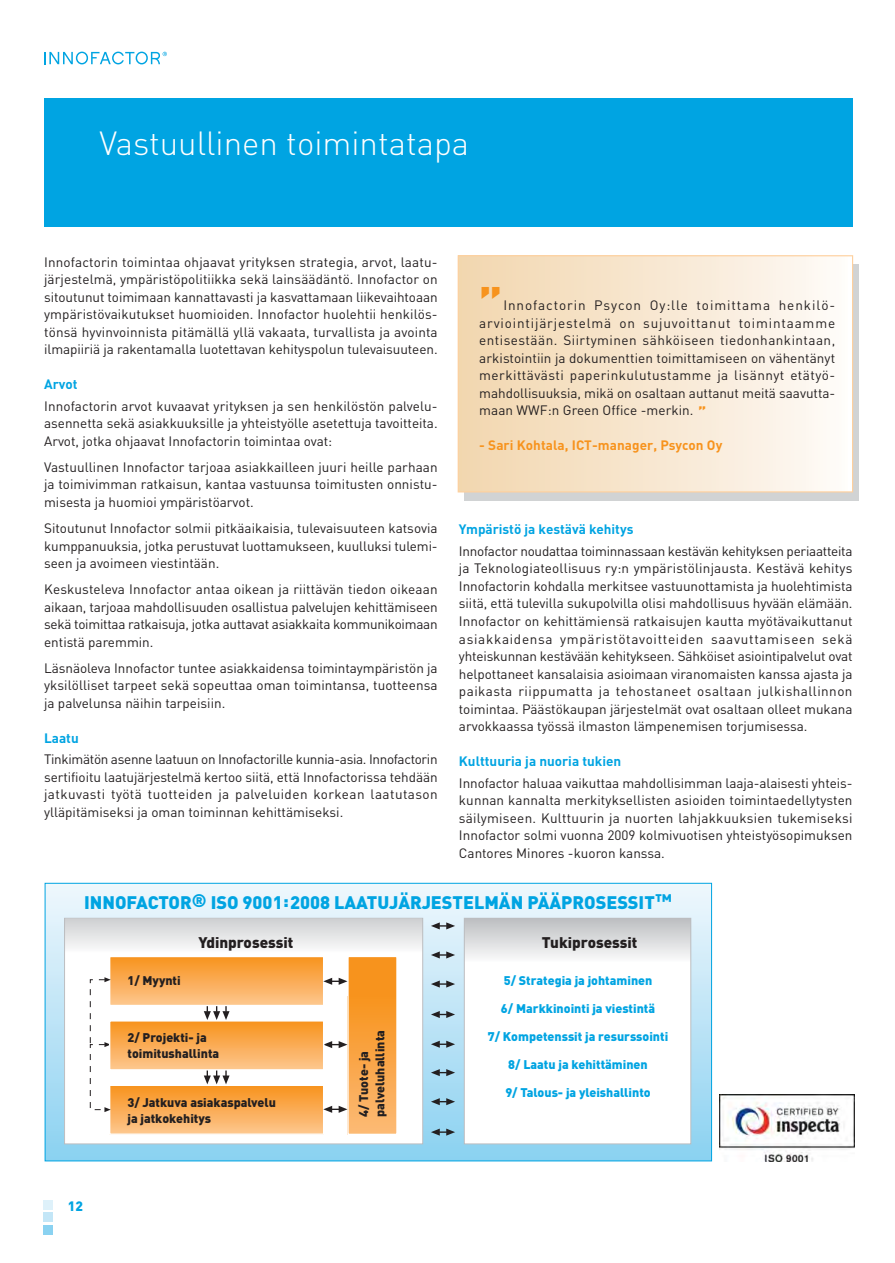
<style>
.page{position:relative;width:895px;height:1263px;background:#fff}
.page>*{position:absolute;margin:0;border:0;box-sizing:border-box;transform-origin:0 0}
.t1{font:900 45px "DIN";color:#f7931d}
.t2{font:300 33px "DIN";color:#fff}
.t3{font:900 18px "DIN";color:#00a4e2}
.t4{font:900 15.15px "DIN";color:#231f20}
.t5{font:900 15px "DIN";color:#f7931d}
.t6{font:13.5px/17.5px "DIN";color:#231f20;text-align:justify}
.t7{font:700 13.5px "DIN";color:#00a4e2}
.t8{font:700 13.5px "DIN";letter-spacing:.005em;color:#f7931d}
.t9{font:900 13.5px "DIN";color:#00a4e2}
.t10{font:900 12.45px "DIN";color:#00a4e2}
.t11{font:900 12.45px/16.2px "DIN";color:#231f20}
</style>
<div class="page">
<div style="left:44px;top:98px;width:808px;height:129px;background:#00a4e2"></div>
<svg style="left:44px;top:52px;width:123px;height:12px"></svg>
<div style="left:43px;top:1200px;width:10px;height:10px;background:#def1fa"></div>
<div style="left:43px;top:1212px;width:10px;height:10px;background:#c3e6f7"></div>
<div style="left:43px;top:1225px;width:10px;height:9px;background:#8ad2f1"></div>
<div style="left:464px;top:265px;width:394px;height:236px;background:#d1d3d4"></div>
<div style="left:458px;top:256px;width:5px;height:236px;background:#f2d7ae"></div>
<div style="left:463px;top:256px;width:384px;height:236px;background:linear-gradient(to right,#f2d6ae,#fefaf7)"></div>
<div style="left:847px;top:256px;width:5px;height:236px;background:#fff"></div>
<div style="left:457px;top:255px;width:396px;height:237px;border:1px solid #fed09e"></div>
<hr style="left:45px;top:1158px;width:666px;height:3px;background:#8ad2f1">
<svg style="left:47px;top:886px;width:662px;height:272px;background:#c6e7f7"></svg>
<hr style="left:45px;top:883px;width:666px;height:3px;background:#eff8fc">
<div style="left:45px;top:883px;width:666px;height:278px;border:1px solid #00a4e2"></div>
<div style="left:65px;top:918px;width:357px;height:226px;background:#fff"></div>
<div style="left:65px;top:918px;width:357px;height:34px;background:linear-gradient(to bottom,#cdcfd1,#f9f9f9)"></div>
<div style="left:64px;top:918px;width:359px;height:226px;border:1px solid #bbbdc0"></div>
<div style="left:464px;top:918px;width:226px;height:226px;background:#fff"></div>
<div style="left:464px;top:918px;width:226px;height:44px;background:linear-gradient(to bottom,#bcbec0,#f9fafa)"></div>
<div style="left:464px;top:918px;width:227px;height:226px;border:1px solid #bbbdc0"></div>
<svg style="left:431px;top:922px;width:24px;height:7px"></svg>
<svg style="left:431px;top:951px;width:24px;height:8px"></svg>
<svg style="left:431px;top:980px;width:24px;height:8px"></svg>
<svg style="left:431px;top:1011px;width:24px;height:7px"></svg>
<svg style="left:431px;top:1041px;width:24px;height:7px"></svg>
<svg style="left:431px;top:1069px;width:24px;height:7px"></svg>
<svg style="left:431px;top:1098px;width:24px;height:7px"></svg>
<svg style="left:431px;top:1129px;width:24px;height:7px"></svg>
<div style="left:110px;top:1085px;width:213px;height:38px;background:linear-gradient(to bottom,#f7931c,#fcb871)"></div>
<div style="left:110px;top:1123px;width:213px;height:11px;background:#fdc282"></div>
<div style="left:109px;top:1085px;width:215px;height:50px;border:1px solid #fff"></div>
<svg style="left:204px;top:1006px;width:25px;height:14px"></svg>
<div style="left:110px;top:957px;width:213px;height:38px;background:linear-gradient(to bottom,#f8941e,#fcb972)"></div>
<div style="left:110px;top:994px;width:213px;height:11px;background:#fdc182"></div>
<div style="left:109px;top:956px;width:215px;height:50px;border:1px solid #fff"></div>
<svg style="left:204px;top:1071px;width:25px;height:13px"></svg>
<svg style="left:90px;top:977px;width:21px;height:70px"></svg>
<svg style="left:104px;top:1107px;width:7px;height:5px"></svg>
<div style="left:348px;top:996px;width:49px;height:138px;background:linear-gradient(to bottom,#f8931d,#fcba76)"></div>
<div style="left:348px;top:956px;width:49px;height:41px;background:#f7931d"></div>
<div style="left:347px;top:956px;width:50px;height:179px;border:1px solid #fff"></div>
<svg style="left:323px;top:978px;width:24px;height:7px"></svg>
<svg style="left:324px;top:1041px;width:23px;height:7px"></svg>
<svg style="left:323px;top:1106px;width:24px;height:7px"></svg>
<svg style="left:111px;top:1022px;width:211px;height:26px;background:#f9a13c"></svg>
<div style="left:110px;top:1048px;width:213px;height:11px;background:#fbb569"></div>
<div style="left:110px;top:1058px;width:213px;height:12px;background:#fdc182"></div>
<div style="left:109px;top:1020px;width:215px;height:51px;border:1px solid #fff"></div>
<img style="left:719px;top:1094px;width:135px;height:67px">
<h2 class="t2" style="left:99px;top:131px;width:371px">Vastuullinen toimintatapa</h2>
<p class="t6" style="left:44px;top:255px;width:395px">Innofactorin toimintaa ohjaavat yrityksen strategia, arvot, laatu&shy;järjestelmä, ympäristöpolitiikka sekä lainsäädäntö. Innofactor on sitoutunut toimimaan kannattavasti ja kasvattamaan liikevaihtoaan ympäristövaikutukset huomioiden. Innofactor huolehtii henkilös&shy;tönsä hyvinvoinnista pitämällä yllä vakaata, turvallista ja avointa ilmapiiriä ja rakentamalla luotettavan kehityspolun tulevaisuuteen.</p>
<p class="t7" style="left:44px;top:379px;width:35px">Arvot</p>
<p class="t6" style="left:44px;top:399px;width:395px">Innofactorin arvot kuvaavat yrityksen ja sen henkilöstön palvelu&shy;asennetta sekä asiakkuuksille ja yhteistyölle asetettuja tavoitteita.<br>Arvot, jotka ohjaavat Innofactorin toimintaa ovat:</p>
<p class="t6" style="left:44px;top:460px;width:395px">Vastuullinen Innofactor tarjoaa asiakkailleen juuri heille parhaan ja toimivimman ratkaisun, kantaa vastuunsa toimitusten onnistu&shy;misesta ja huomioi ympäristöarvot.</p>
<p class="t6" style="left:44px;top:521px;width:395px">Sitoutunut Innofactor solmii pitkäaikaisia, tulevaisuuteen katsovia kumppanuuksia, jotka perustuvat luottamukseen, kuulluksi tulemi&shy;seen ja avoimeen viestintään.</p>
<p class="t6" style="left:44px;top:582px;width:395px">Keskusteleva Innofactor antaa oikean ja riittävän tiedon oikeaan aikaan, tarjoaa mahdollisuuden osallistua palvelujen kehittämiseen sekä toimittaa ratkaisuja, jotka auttavat asiakkaita kommunikoimaan entistä paremmin.</p>
<p class="t6" style="left:44px;top:661px;width:395px">Läsnäoleva Innofactor tuntee asiakkaidensa toimintaympäristön ja yksilölliset tarpeet sekä sopeuttaa oman toimintansa, tuotteensa ja palvelunsa näihin tarpeisiin.</p>
<p class="t7" style="left:44px;top:733px;width:36px">Laatu</p>
<p class="t6" style="left:44px;top:752px;width:395px">Tinkimätön asenne laatuun on Innofactorille kunnia-asia. Innofactorin sertifioitu laatujärjestelmä kertoo siitä, että Innofactorissa tehdään jatkuvasti työtä tuotteiden ja palveluiden korkean laatutason ylläpitämiseksi ja oman toiminnan kehittämiseksi.</p>
<h1 class="t1" style="left:479px;top:286px;width:24px">”</h1>
<p class="t6" style="left:479px;top:298px;width:357px;text-indent:24px">Innofactorin Psycon Oy:lle toimittama henkilö&shy;arviointijärjestelmä on sujuvoittanut toimintaamme entisestään. Siirtyminen sähköiseen tiedonhankintaan, arkistointiin ja dokumenttien toimittamiseen on vähentänyt merkittävästi paperinkulutustamme ja lisännyt etätyö&shy;mahdollisuuksia, mikä on osaltaan auttanut meitä saavutta&shy;maan WWF:n Green Office -merkin.</p>
<p class="t8" style="left:479px;top:440px;width:244px">- Sari Kohtala, ICT-manager, Psycon Oy</p>
<p class="t5" style="left:698px;top:407px;width:9px">”</p>
<p class="t7" style="left:459px;top:524px;width:176px">Ympäristö ja kestävä kehitys</p>
<p class="t6" style="left:459px;top:544px;width:395px">Innofactor noudattaa toiminnassaan kestävän kehityksen periaatteita ja Teknologiateollisuus ry:n ympäristölinjausta. Kestävä kehitys Innofactorin kohdalla merkitsee vastuunottamista ja huolehtimista siitä, että tulevilla sukupolvilla olisi mahdollisuus hyvään elämään.<br>Innofactor on kehittämiensä ratkaisujen kautta myötävaikuttanut asiakkaidensa ympäristötavoitteiden saavuttamiseen sekä yhteiskunnan kestävään kehitykseen. Sähköiset asiointipalvelut ovat helpottaneet kansalaisia asioimaan viranomaisten kanssa ajasta ja paikasta riippumatta ja tehostaneet osaltaan julkishallinnon toimintaa. Päästökaupan järjestelmät ovat osaltaan olleet mukana arvokkaassa työssä ilmaston lämpenemisen torjumisessa.</p>
<p class="t7" style="left:459px;top:756px;width:164px">Kulttuuria ja nuoria tukien</p>
<p class="t6" style="left:459px;top:776px;width:395px">Innofactor haluaa vaikuttaa mahdollisimman laaja-alaisesti yhteis&shy;kunnan kannalta merkityksellisten asioiden toimintaedellytysten säilymiseen. Kulttuurin ja nuorten lahjakkuuksien tukemiseksi Innofactor solmi vuonna 2009 kolmivuotisen yhteistyösopimuksen Cantores Minores -kuoron kanssa.</p>
<h3 class="t3" style="left:84px;top:896px;width:589px">INNOFACTOR® ISO 9001:2008 LAATUJÄRJESTELMÄN PÄÄPROSESSIT™</h3>
<p class="t4" style="left:198px;top:937px;width:96px">Ydinprosessit</p>
<p class="t4" style="left:542px;top:937px;width:97px">Tukiprosessit</p>
<p class="t11" style="left:127px;top:973px;width:55px">1/ Myynti</p>
<p class="t10" style="left:503px;top:976px;width:150px">5/ Strategia ja johtaminen</p>
<p class="t10" style="left:501px;top:1004px;width:156px">6/ Markkinointi ja viestintä</p>
<p class="t10" style="left:487px;top:1032px;width:182px">7/ Kompetenssit ja resurssointi</p>
<p class="t10" style="left:508px;top:1060px;width:141px">8/ Laatu ja kehittäminen</p>
<p class="t10" style="left:505px;top:1088px;width:147px">9/ Talous- ja yleishallinto</p>
<p class="t11" style="left:357px;top:1117px;width:88px;rotate:-90deg">4/ Tuote- ja palveluhallinta</p>
<p class="t11" style="left:127px;top:1031px;width:93px">2/ Projekti- ja toimitushallinta</p>
<p class="t11" style="left:127px;top:1095px;width:150px">3/ Jatkuva asiakaspalvelu ja jatkokehitys</p>
<p class="t9" style="left:68px;top:1201px;width:17px">12</p>
</div>
